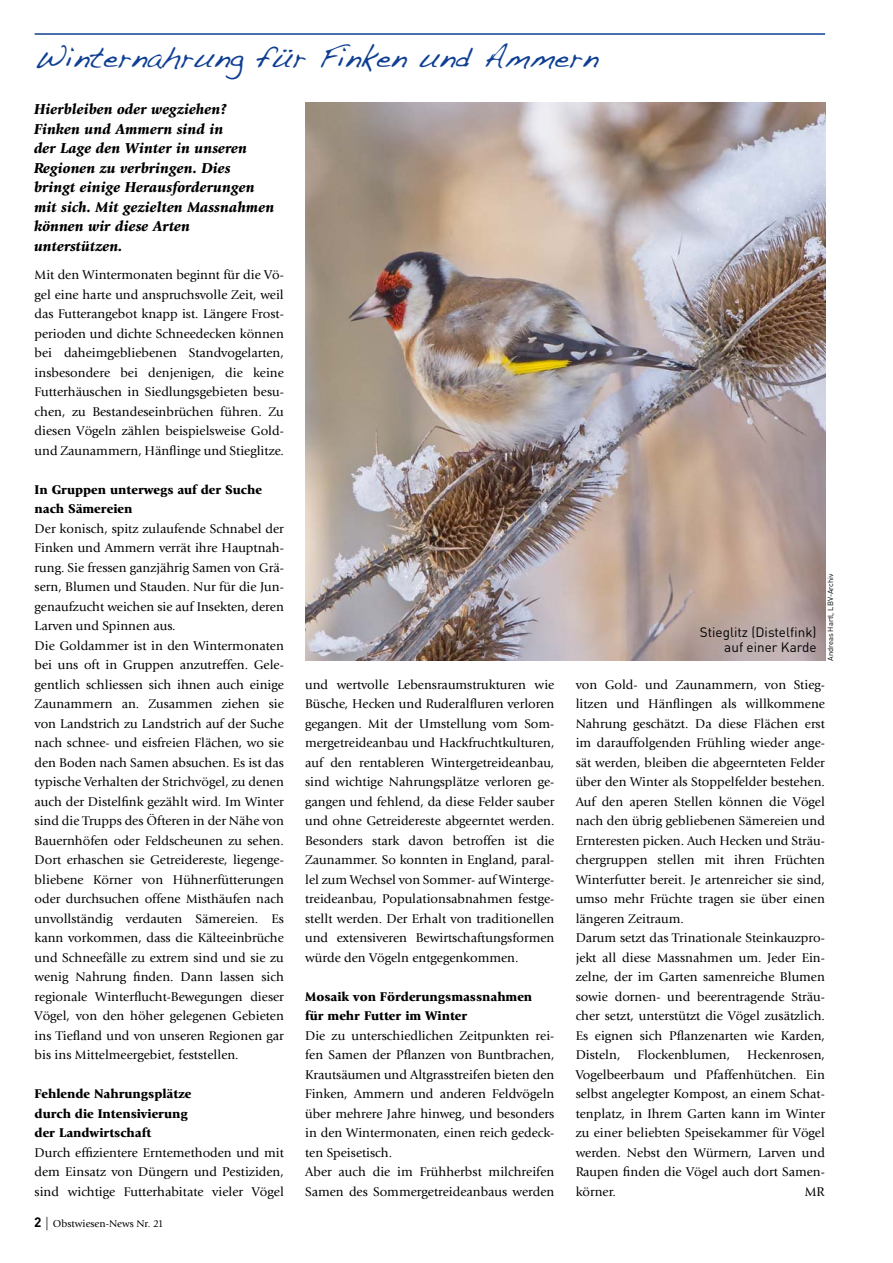
<style>
.page{position:relative;width:893px;height:1263px;background:#fff}
.page>*{position:absolute;margin:0;border:0;box-sizing:border-box;transform-origin:0 0}
.t1{font:30px "Handwriting Dakota";color:#0f3f93}
.t2{font:italic 900 15px/19.5px "Giovanni";color:#000}
.t3{font:13.5px/15px "DIN";color:#000;text-align:right}
.t4{font:13.2px/19.5px "Giovanni";color:#000;text-align:justify}
.t5{font:900 13.2px/19.5px "Giovanni";color:#000}
.t6{font:10.5px "Giovanni";color:#000}
.t7{font:7.5px "DIN";color:#000}
.s1{font-family:"DIN";font-weight:700;font-size:13.5px}
.s2{font-size:13.5px}
</style>
<div class="page">
<hr style="left:35px;top:33px;width:790px;height:2px;background:#0f3f93">
<img style="left:305px;top:103px;width:520px;height:558px">
<h1 class="t1" style="left:35px;top:39px;width:565px">Winternahrung für Finken und Ammern</h1>
<p class="t2" style="left:34px;top:99px;width:242px">Hierbleiben oder wegziehen?<br>Finken und Ammern sind in<br>der Lage den Winter in unseren<br>Regionen zu verbringen. Dies bringt einige Herausforderungen mit sich. Mit gezielten Massnahmen können wir diese Arten unterstützen.</p>
<p class="t4" style="left:35px;top:265px;width:251px">Mit den Wintermonaten beginnt für die Vö&shy;gel eine harte und anspruchsvolle Zeit, weil das Futterangebot knapp ist. Längere Frost&shy;perioden und dichte Schneedecken können bei daheimgebliebenen Standvogelarten, insbesondere bei denjenigen, die keine Futterhäuschen in Siedlungsgebieten besu&shy;chen, zu Bestandeseinbrüchen führen. Zu diesen Vögeln zählen beispielsweise Gold&shy;und Zaunammern, Hänflinge und Stieglitze.</p>
<p class="t5" style="left:35px;top:480px;width:229px">In Gruppen unterwegs auf der Suche nach Sämereien</p>
<p class="t4" style="left:35px;top:519px;width:251px;text-align:left">Der konisch, spitz zulaufende Schnabel der Finken und Ammern verrät ihre Hauptnah&shy;rung. Sie fressen ganzjährig Samen von Grä&shy;sern, Blumen und Stauden. Nur für die Jun&shy;genaufzucht weichen sie auf Insekten, deren Larven und Spinnen aus.<br>Die Goldammer ist in den Wintermonaten bei uns oft in Gruppen anzutreffen. Gele&shy;gentlich schliessen sich ihnen auch einige Zaunammern an. Zusammen ziehen sie von Landstrich zu Landstrich auf der Suche nach schnee- und eisfreien Flächen, wo sie den Boden nach Samen absuchen. Es ist das typische Verhalten der Strichvögel, zu denen auch der Distelfink gezählt wird. Im Winter sind die Trupps des Öfteren in der Nähe von Bauernhöfen oder Feldscheunen zu sehen.<br>Dort erhaschen sie Getreidereste, liegenge&shy;bliebene Körner von Hühnerfütterungen oder durchsuchen offene Misthäufen nach unvollständig verdauten Sämereien. Es kann vorkommen, dass die Kälteeinbrüche und Schneefälle zu extrem sind und sie zu wenig Nahrung finden. Dann lassen sich regionale Winterflucht-Bewegungen dieser Vögel, von den höher gelegenen Gebieten ins Tiefland und von unseren Regionen gar bis ins Mittelmeergebiet, feststellen.</p>
<p class="t5" style="left:35px;top:1084px;width:158px">Fehlende Nahrungsplätze durch die Intensivierung der Landwirtschaft</p>
<p class="t4" style="left:35px;top:1143px;width:251px">Durch effizientere Erntemethoden und mit dem Einsatz von Düngern und Pestiziden, sind wichtige Futterhabitate vieler Vögel</p>
<p class="t6" style="left:34px;top:1218px;width:131px"><span class="s1">2</span> <span class="s2">|</span> Obstwiesen-News Nr. 21</p>
<p class="t4" style="left:305px;top:675px;width:251px">und wertvolle Lebensraumstrukturen wie Büsche, Hecken und Ruderalfluren verloren gegangen. Mit der Umstellung vom Som&shy;mergetreideanbau und Hackfruchtkulturen, auf den rentableren Wintergetreideanbau, sind wichtige Nahrungsplätze verloren ge&shy;gangen und fehlend, da diese Felder sauber und ohne Getreidereste abgeerntet werden.<br>Besonders stark davon betroffen ist die Zaunammer. So konnten in England, paral&shy;lel zum Wechsel von Sommer- auf Winterge&shy;treideanbau, Populationsabnahmen festge&shy;stellt werden. Der Erhalt von traditionellen und extensiveren Bewirtschaftungsformen würde den Vögeln entgegenkommen.</p>
<p class="t5" style="left:305px;top:986px;width:229px">Mosaik von Förderungsmassnahmen für mehr Futter im Winter</p>
<p class="t4" style="left:305px;top:1026px;width:251px;text-align:left">Die zu unterschiedlichen Zeitpunkten rei&shy;fen Samen der Pflanzen von Buntbrachen, Krautsäumen und Altgrasstreifen bieten den Finken, Ammern und anderen Feldvögeln über mehrere Jahre hinweg, und besonders in den Wintermonaten, einen reich gedeck&shy;ten Speisetisch.<br>Aber auch die im Frühherbst milchreifen Samen des Sommergetreideanbaus werden</p>
<p class="t3" style="left:700px;top:625px;width:118px">Stieglitz (Distelfink) auf einer Karde</p>
<p class="t7" style="left:826px;top:661px;width:89px;rotate:-90deg">Andreas Hartl, LBV-Archiv</p>
<p class="t4" style="left:576px;top:675px;width:251px;text-align:left">von Gold- und Zaunammern, von Stieg&shy;litzen und Hänflingen als willkommene Nahrung geschätzt. Da diese Flächen erst im darauffolgenden Frühling wieder ange&shy;sät werden, bleiben die abgeernteten Felder über den Winter als Stoppelfelder bestehen.<br>Auf den aperen Stellen können die Vögel nach den übrig gebliebenen Sämereien und Ernteresten picken. Auch Hecken und Sträu&shy;chergruppen stellen mit ihren Früchten Winterfutter bereit. Je artenreicher sie sind, umso mehr Früchte tragen sie über einen längeren Zeitraum.<br>Darum setzt das Trinationale Steinkauzpro&shy;jekt all diese Massnahmen um. Jeder Ein&shy;zelne, der im Garten samenreiche Blumen sowie dornen- und beerentragende Sträu&shy;cher setzt, unterstützt die Vögel zusätzlich.<br>Es eignen sich Pflanzenarten wie Karden, Disteln,</p>
<p class="t4" style="left:576px;top:1045px;width:251px;text-indent:171px">Heckenrosen, Vogelbeerbaum und Pfaffenhütchen. Ein selbst angelegter Kompost, an einem Schat&shy;tenplatz, in Ihrem Garten kann im Winter zu einer beliebten Speisekammer für Vögel werden. Nebst den Würmern, Larven und Raupen finden die Vögel auch dort Samen&shy;körner.</p>
<p class="t4" style="left:637px;top:1045px;width:94px">Flockenblumen,</p>
<p class="t4" style="left:805px;top:1182px;width:21px">MR</p>
</div>
